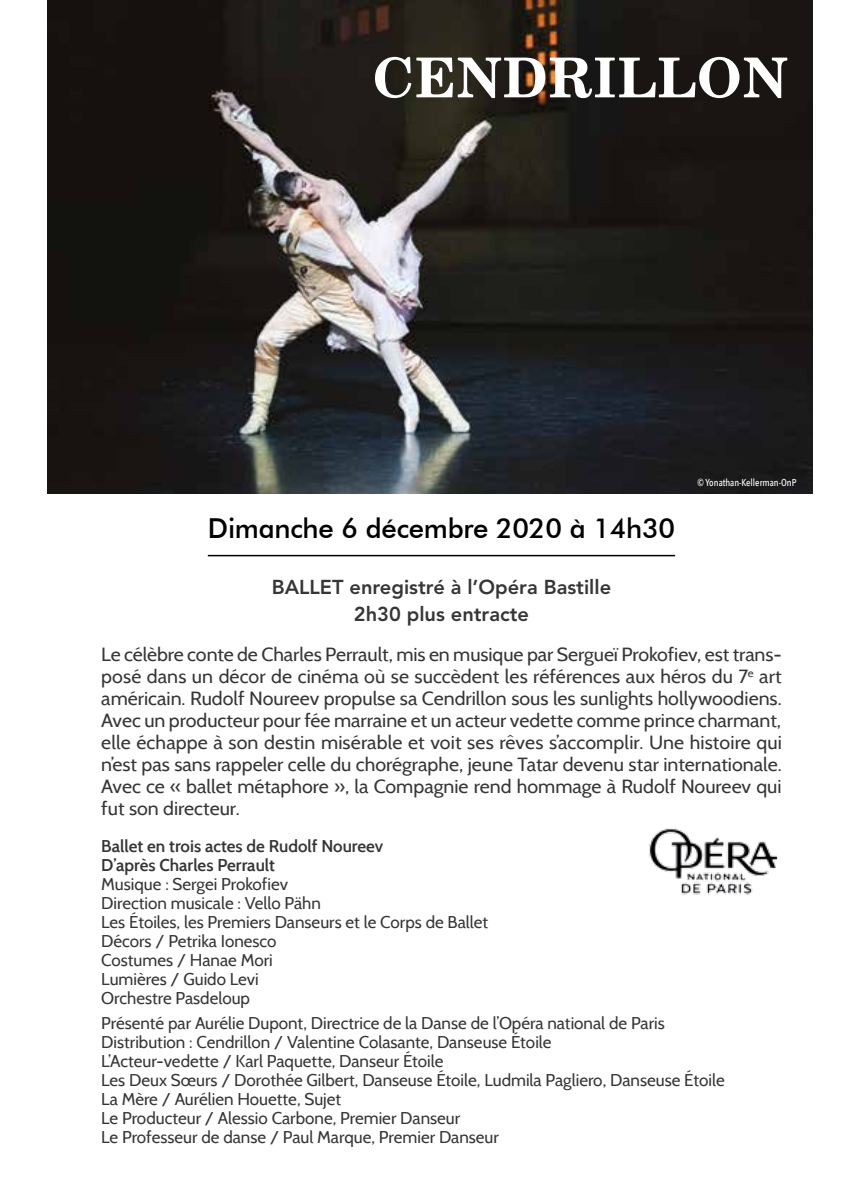
<style>
.page{position:relative;width:842px;height:1191px;background:#fff}
.page>*{position:absolute;margin:0;border:0;box-sizing:border-box;transform-origin:0 0}
.t1{font:700 55px "New Century Schoolbook";color:#fff}
.t2{font:500 27.6px "Futura BT";letter-spacing:-.01em;color:#000}
.t3{font:800 20px/27.6px "Avenir LT Std";color:#373636;text-align:center}
.t4{font:19px/22px "Cabin";color:#373636;text-align:justify}
.t5{font:17px/19px "Cabin";color:#373636}
.t6{font:600 17px/19px "Cabin";color:#373636}
.t7{font:500 10px "Avenir Next Condensed";color:#fff}
</style>
<div class="page">
<hr style="left:208px;top:555px;width:467px;height:1px;background:#000">
<img style="left:47px;top:0;width:765px;height:493px">
<img style="left:649px;top:828px;width:129px;height:67px">
<h1 class="t1" style="left:372px;top:44px;width:418px">CENDRILLON</h1>
<h2 class="t2" style="left:208px;top:511px;width:468px">Dimanche 6 décembre 2020 à 14h30</h2>
<p class="t7" style="left:697px;top:477px;width:101px">© Yonathan-Kellerman-OnP</p>
<p class="t3" style="left:272px;top:573px;width:341px">BALLET enregistré à l’Opéra Bastille<br>2h30 plus entracte</p>
<p class="t4" style="left:101px;top:643px;width:682px">Le célèbre conte de Charles Perrault, mis en musique par Sergueï Prokofiev, est trans&shy;posé dans un décor de cinéma où se succèdent les références aux héros du 7<sup>e</sup> art américain. Rudolf Noureev propulse sa Cendrillon sous les sunlights hollywoodiens.<br>Avec un producteur pour fée marraine et un acteur vedette comme prince charmant, elle échappe à son destin misérable et voit ses rêves s’accomplir. Une histoire qui n’est pas sans rappeler celle du chorégraphe, jeune Tatar devenu star internationale.<br>Avec ce « ballet métaphore », la Compagnie rend hommage à Rudolf Noureev qui fut son directeur.</p>
<p class="t6" style="left:101px;top:836px;width:284px">Ballet en trois actes de Rudolf Noureev<br>D’après Charles Perrault</p>
<p class="t5" style="left:101px;top:874px;width:389px">Musique : Sergei Prokofiev<br>Direction musicale : Vello Pähn<br>Les Étoiles, les Premiers Danseurs et le Corps de Ballet<br>Décors / Petrika Ionesco<br>Costumes / Hanae Mori<br>Lumières / Guido Levi<br>Orchestre Pasdeloup</p>
<p class="t5" style="left:101px;top:1013px;width:625px">Présenté par Aurélie Dupont, Directrice de la Danse de l’Opéra national de Paris Distribution : Cendrillon / Valentine Colasante, Danseuse Étoile<br>L’Acteur-vedette / Karl Paquette, Danseur Étoile<br>Les Deux Sœurs / Dorothée Gilbert, Danseuse Étoile, Ludmila Pagliero, Danseuse Étoile La Mère / Aurélien Houette, Sujet<br>Le Producteur / Alessio Carbone, Premier Danseur<br>Le Professeur de danse / Paul Marque, Premier Danseur</p>
</div>
